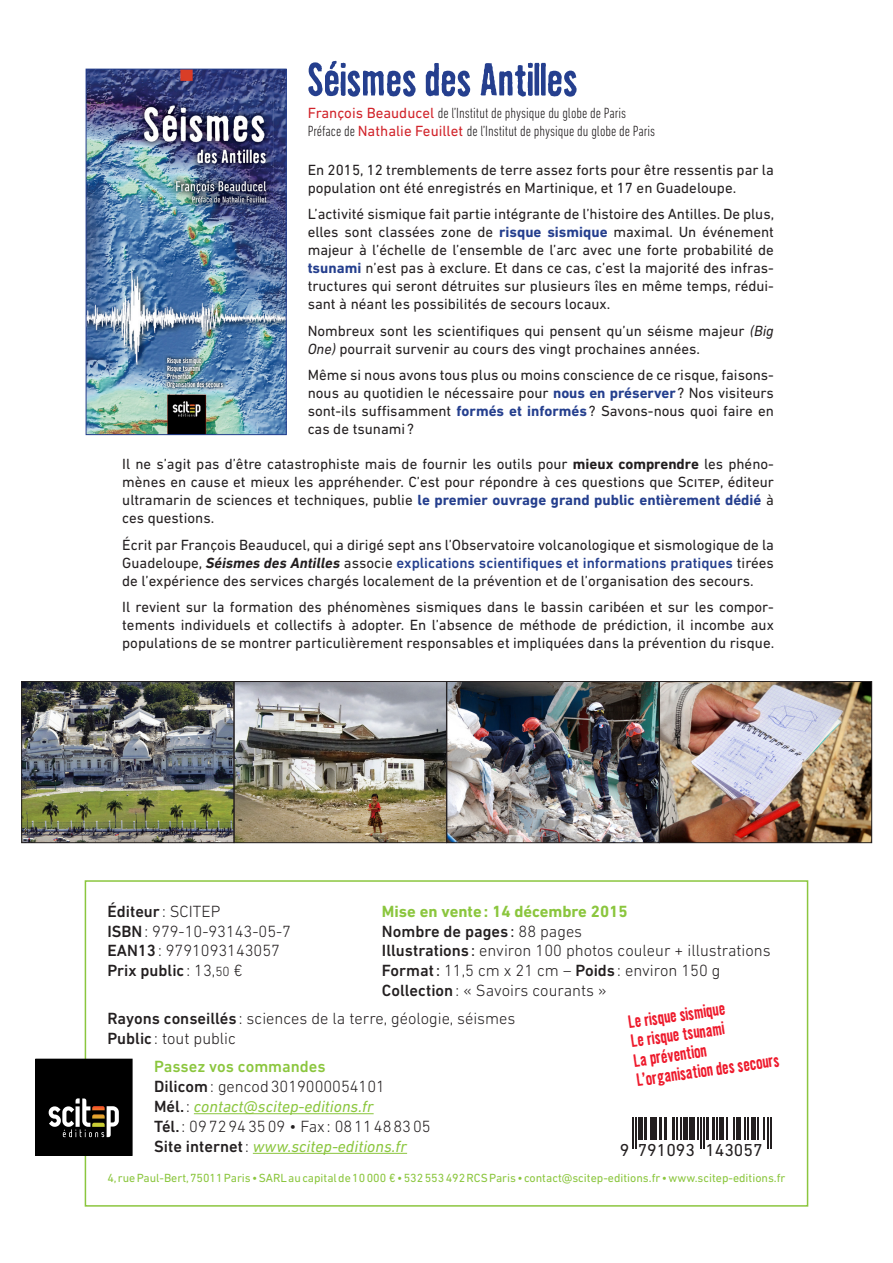
<style>
.page{position:relative;width:893px;height:1263px;background:#fff}
.page>*{position:absolute;margin:0;border:0;box-sizing:border-box;transform-origin:0 0}
.titre_2{font:54px "Dirty Seven One";letter-spacing:.02em;color:#253f8e}
.legende_Schema_light{font:21px "Dirty Seven One";color:#ee1b2d}
.slogan-ok{font:21px "Dirty Seven One";color:#ee1b2d}
.t1{font:17.55px "DIN Next LT Pro";color:#231f20}
.infos{font:300 16.5px "DIN Next LT Pro";color:#231f20}
.infos-2{font:italic 16.5px "DIN Next LT Pro";color:#8bc63e}
.infos-3{font:500 16.5px "DIN Next LT Pro";color:#231f20}
.infos-4{font:700 16.5px "DIN Next LT Pro";color:#8bc63e}
.infos-5{font:500 16.5px "DIN Next LT Pro";color:#8bc63e}
.t2{font:15px/18px "DIN Next LT Pro";color:#231f20;text-align:justify}
.t3{font:300 condensed 15px/18px "DIN Next LT Pro";color:#231f20}
.t4{font:12px "DIN Next LT Pro";color:#8bc63e}
.s1{font-weight:400;font-stretch:normal;color:#d1232a}
.s2{font-weight:700;color:#253f8e}
.s3{font-style:italic}
.s4{font-weight:700}
.s5{font-weight:700;font-style:italic}
.s6{font-weight:500;color:#253f8e}
.s7{font-weight:300}
.s8{font-weight:500}
.s9{font-weight:400}
.s10{font-weight:300;font-size:13.5px}
.s11{font-weight:500;font-style:normal;color:#231f20}
.s12{font-weight:300;font-style:normal;color:#231f20}
</style>
<div class="page">
<img style="left:23px;top:683px;width:847px;height:158px">
<div style="left:447px;top:681px;width:212px;height:162px;border:1px solid #231f20"></div>
<div style="left:21px;top:681px;width:213px;height:162px;border:1px solid #231f20"></div>
<div style="left:659px;top:681px;width:213px;height:162px;border:1px solid #231f20"></div>
<div style="left:234px;top:681px;width:213px;height:162px;border:1px solid #231f20"></div>
<hr style="left:194px;top:1113px;width:180px;height:1px;background:#8bc63e">
<hr style="left:253px;top:1153px;width:154px;height:1px;background:#8bc63e">
<div style="left:85px;top:880px;width:723px;height:326px;border:2px solid #8bc63e"></div>
<img style="left:88px;top:71px;width:196px;height:362px">
<div style="left:86px;top:69px;width:200px;height:366px;border:1px solid #253f8e"></div>
<hr style="left:632px;top:1117px;width:2px;height:32px;background:#231f20">
<hr style="left:635px;top:1117px;width:2px;height:32px;background:#231f20">
<hr style="left:638px;top:1117px;width:4px;height:23px;background:#231f20">
<hr style="left:644px;top:1117px;width:3px;height:23px;background:#231f20">
<svg style="left:650px;top:1117px;width:1px;height:23px"></svg>
<hr style="left:653px;top:1117px;width:4px;height:23px;background:#231f20">
<hr style="left:659px;top:1117px;width:3px;height:23px;background:#231f20">
<hr style="left:664px;top:1117px;width:3px;height:23px;background:#231f20">
<hr style="left:672px;top:1117px;width:3px;height:23px;background:#231f20">
<hr style="left:676px;top:1117px;width:2px;height:23px;background:#231f20">
<svg style="left:681px;top:1117px;width:1px;height:23px"></svg>
<hr style="left:684px;top:1117px;width:4px;height:23px;background:#231f20">
<div style="left:689px;top:1117px;width:6px;height:23px;background:#231f20"></div>
<svg style="left:697px;top:1117px;width:1px;height:23px"></svg>
<hr style="left:700px;top:1117px;width:1px;height:32px;background:#231f20">
<hr style="left:703px;top:1117px;width:1px;height:32px;background:#231f20">
<hr style="left:706px;top:1117px;width:3px;height:23px;background:#231f20">
<hr style="left:712px;top:1117px;width:2px;height:23px;background:#231f20">
<svg style="left:716px;top:1117px;width:1px;height:23px"></svg>
<hr style="left:719px;top:1117px;width:4px;height:23px;background:#231f20">
<hr style="left:726px;top:1117px;width:2px;height:23px;background:#231f20">
<svg style="left:734px;top:1117px;width:1px;height:23px"></svg>
<hr style="left:737px;top:1117px;width:4px;height:23px;background:#231f20">
<svg style="left:744px;top:1117px;width:4px;height:23px"></svg>
<div style="left:751px;top:1117px;width:5px;height:23px;background:#231f20"></div>
<hr style="left:757px;top:1117px;width:2px;height:23px;background:#231f20">
<hr style="left:763px;top:1117px;width:2px;height:23px;background:#231f20">
<hr style="left:767px;top:1117px;width:2px;height:32px;background:#231f20">
<hr style="left:770px;top:1117px;width:2px;height:32px;background:#231f20">
<div style="left:36px;top:1059px;width:96px;height:96px;background:#000"></div>
<svg style="left:49px;top:1098px;width:70px;height:39px"></svg>
<p class="titre_2" style="left:308px;top:52px;width:271px">Séismes des Antilles</p>
<p class="t3" style="left:308px;top:103px;width:349px"><span class="s1">François Beauducel</span> de l’Institut de physique du globe de Paris<br>Préface de <span class="s1">Nathalie Feuillet</span> de l’Institut de physique du globe de Paris</p>
<p class="t2" style="left:308px;top:161px;width:468px">En 2015, 12 tremblements de terre assez forts pour être ressentis par la population ont été enregistrés en Martinique, et 17 en Guadeloupe.</p>
<p class="t2" style="left:308px;top:205px;width:468px">L’activité sismique fait partie intégrante de l’histoire des Antilles. De plus, elles sont classées zone de <span class="s2">risque sismique</span> maximal. Un événement majeur à l’échelle de l’ensemble de l’arc avec une forte probabilité de <span class="s2">tsunami</span> n’est pas à exclure. Et dans ce cas, c’est la majorité des infras&shy;tructures qui seront détruites sur plusieurs îles en même temps, rédui&shy;sant à néant les possibilités de secours locaux.</p>
<p class="t2" style="left:308px;top:322px;width:468px">Nombreux sont les scientifiques qui pensent qu’un séisme majeur <span class="s3">(Big<br>One)</span> pourrait survenir au cours des vingt prochaines années.</p>
<p class="t2" style="left:308px;top:366px;width:468px">Même si nous avons tous plus ou moins conscience de ce risque, faisons&shy;nous au quotidien le nécessaire pour <span class="s2">nous en préserver</span> ? Nos visiteurs sont-ils suffisamment <span class="s2">formés et informés</span>? Savons-nous quoi faire en cas de tsunami ?</p>
<p class="t2" style="left:122px;top:455px;width:653px">Il ne s’agit pas d’être catastrophiste mais de fournir les outils pour <span class="s4">mieux comprendre</span> les phéno&shy;mènes en cause et mieux les appréhender. C’est pour répondre à ces questions que Scitep, éditeur ultramarin de sciences et techniques, publie <span class="s2">le premier ouvrage grand public entièrement dédié</span> à ces questions.</p>
<p class="t2" style="left:122px;top:536px;width:653px">Écrit par François Beauducel, qui a dirigé sept ans l’Observatoire volcanologique et sismologique de la Guadeloupe, <span class="s5">Séismes des Antilles</span> associe <span class="s6">explications scientifiques et informations pratiques</span> tirées de l’expérience des services chargés localement de la prévention et de l’organisation des secours.</p>
<p class="t2" style="left:122px;top:598px;width:653px">Il revient sur la formation des phénomènes sismiques dans le bassin caribéen et sur les compor&shy;tements individuels et collectifs à adopter. En l’absence de méthode de prédiction, il incombe aux populations de se montrer particulièrement responsables et impliquées dans la prévention du risque.</p>
<p class="infos-3" style="left:107px;top:902px;width:114px">Éditeur <span class="s7">: SCITEP</span></p>
<p class="infos-4" style="left:382px;top:901px;width:247px">Mise en vente: 14 décembre 2015</p>
<p class="infos" style="left:107px;top:921px;width:185px"><span class="s8">ISBN</span>: 979-10-93143-05-7</p>
<p class="infos-3" style="left:382px;top:921px;width:202px">Nombre de pages <span class="s9">:</span> <span class="s7">88 pages</span></p>
<p class="infos" style="left:107px;top:941px;width:174px"><span class="s8">EAN13</span>: 9791093143057</p>
<p class="infos" style="left:382px;top:941px;width:390px"><span class="s8">Illustrations</span> <span class="s9">:</span> environ 100 photos couleur + illustrations</p>
<p class="infos-3" style="left:107px;top:961px;width:137px">Prix public <span class="s7">: 13,</span><span class="s10">50</span> <span class="s7">€</span></p>
<p class="infos" style="left:382px;top:961px;width:340px"><span class="s8">Format</span><span class="s9">:</span> 11,5 cm x 21 cm – <span class="s8">Poids</span> : environ 150 g</p>
<p class="infos" style="left:382px;top:981px;width:226px"><span class="s8">Collection</span>: « Savoirs courants »</p>
<p class="infos" style="left:107px;top:1009px;width:410px"><span class="s8">Rayons conseillés</span> : sciences de la terre, géologie, séismes</p>
<p class="infos" style="left:107px;top:1029px;width:130px"><span class="s8">Public</span> : tout public</p>
<p class="infos-5" style="left:154px;top:1057px;width:173px">Passez vos commandes</p>
<p class="infos" style="left:154px;top:1077px;width:232px"><span class="s8">Dilicom</span>: gencod3019000054101</p>
<p class="infos-2" style="left:154px;top:1097px;width:221px"><span class="s11">Mél.</span><span class="s12">:</span> contact@scitep-editions.fr</p>
<p class="infos" style="left:154px;top:1117px;width:278px"><span class="s8">Tél.</span>: 0972943509 • Fax : 0811488305</p>
<p class="infos-2" style="left:154px;top:1136px;width:254px"><span class="s11">Site internet</span><span class="s12">:</span> www.scitep-editions.fr</p>
<p class="t4" style="left:107px;top:1171px;width:680px">4, rue Paul-Bert, 75011 Paris • SARL au capital de 10000 € • 532553492 RCS Paris • contact@scitep-editions.fr • www.scitep-editions.fr</p>
<p class="slogan-ok" style="left:627px;top:1011px;width:98px;rotate:-8deg">Le risque sismique</p>
<p class="slogan-ok" style="left:630px;top:1030px;width:95px;rotate:-8deg">Le risque tsunami</p>
<p class="legende_Schema_light" style="left:633px;top:1050px;width:74px;rotate:-8deg">La prévention</p>
<p class="legende_Schema_light" style="left:635px;top:1069px;width:145px;rotate:-8deg">L’organisation des secours</p>
<p class="t1" style="left:620px;top:1140px;width:144px">9 791093 143057</p>
</div>
